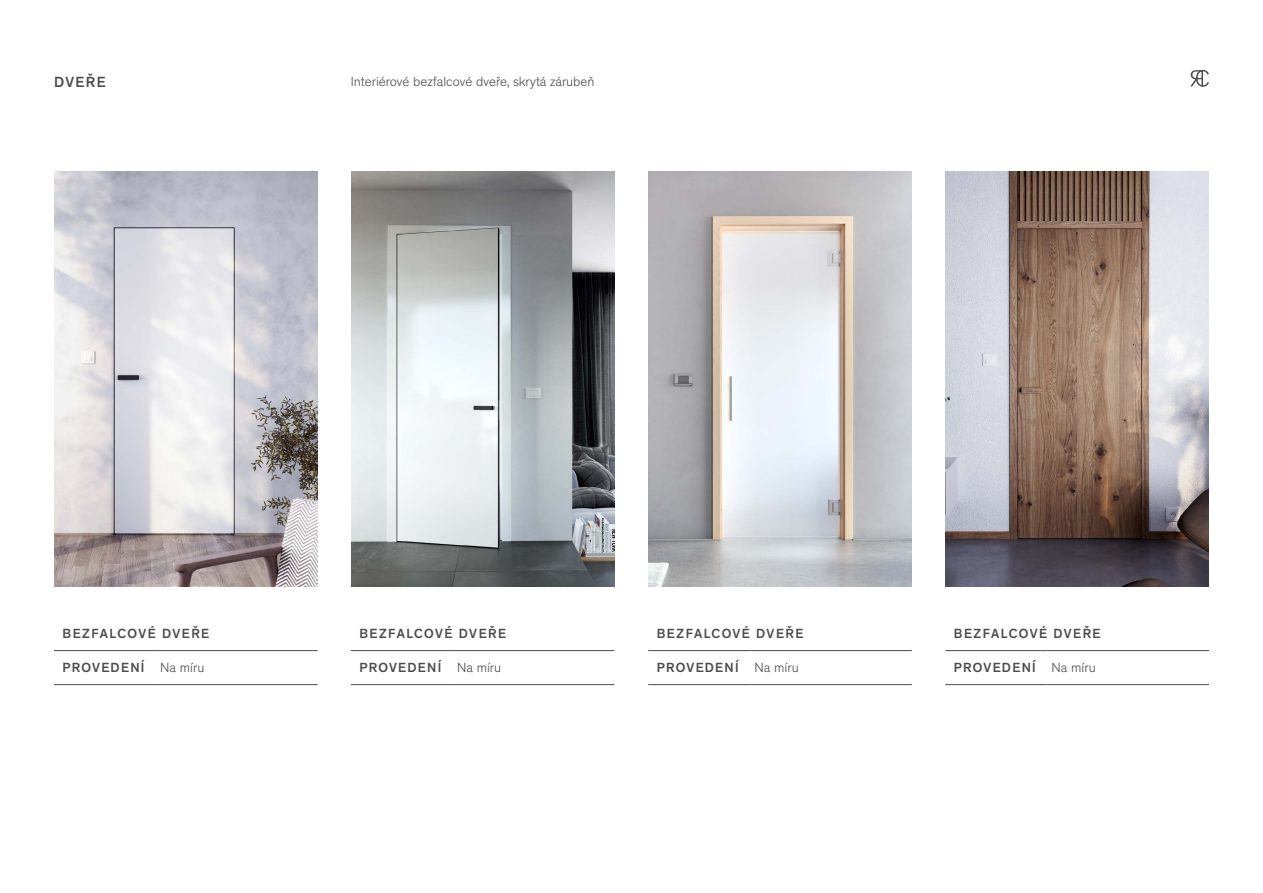
<style>
.page{position:relative;width:1263px;height:893px;background:#fff}
.page>*{position:absolute;margin:0;border:0;box-sizing:border-box;transform-origin:0 0}
.t1{font:500 15px "Theinhardt";letter-spacing:.1em;color:#4c4c4c}
.t2{font:500 13.5px "Theinhardt";letter-spacing:.1em;color:#4c4c4c}
.t3{font:300 13.5px "Theinhardt";color:#4c4c4c}
.s1{font-weight:300}
</style>
<div class="page">
<hr style="left:54px;top:650px;width:102px;height:1px;background:#4c4c4c">
<hr style="left:156px;top:650px;width:162px;height:1px;background:#4c4c4c">
<hr style="left:54px;top:684px;width:102px;height:1px;background:#4c4c4c">
<hr style="left:156px;top:684px;width:162px;height:1px;background:#4c4c4c">
<hr style="left:351px;top:650px;width:102px;height:1px;background:#4c4c4c">
<hr style="left:453px;top:650px;width:161px;height:1px;background:#4c4c4c">
<hr style="left:351px;top:684px;width:102px;height:1px;background:#4c4c4c">
<hr style="left:453px;top:684px;width:161px;height:1px;background:#4c4c4c">
<hr style="left:648px;top:650px;width:102px;height:1px;background:#4c4c4c">
<hr style="left:750px;top:650px;width:162px;height:1px;background:#4c4c4c">
<hr style="left:648px;top:684px;width:102px;height:1px;background:#4c4c4c">
<hr style="left:750px;top:684px;width:162px;height:1px;background:#4c4c4c">
<hr style="left:945px;top:650px;width:102px;height:1px;background:#4c4c4c">
<hr style="left:1047px;top:650px;width:162px;height:1px;background:#4c4c4c">
<hr style="left:945px;top:684px;width:102px;height:1px;background:#4c4c4c">
<hr style="left:1047px;top:684px;width:162px;height:1px;background:#4c4c4c">
<img style="left:54px;top:171px;width:264px;height:416px">
<img style="left:351px;top:171px;width:264px;height:416px">
<img style="left:648px;top:171px;width:264px;height:416px">
<img style="left:945px;top:171px;width:264px;height:416px">
<svg style="left:1190px;top:70px;width:19px;height:17px"></svg>
<p class="t1" style="left:54px;top:73px;width:53px">DVEŘE</p>
<p class="t3" style="left:351px;top:73px;width:245px">Interiérové bezfalcové dveře, skrytá zárubeň</p>
<p class="t2" style="left:63px;top:625px;width:148px">BEZFALCOVÉ DVEŘE</p>
<p class="t2" style="left:63px;top:660px;width:143px">PROVEDENÍ <span class="s1">Na míru</span></p>
<p class="t2" style="left:359px;top:625px;width:148px">BEZFALCOVÉ DVEŘE</p>
<p class="t2" style="left:359px;top:660px;width:143px">PROVEDENÍ <span class="s1">Na míru</span></p>
<p class="t2" style="left:657px;top:625px;width:148px">BEZFALCOVÉ DVEŘE</p>
<p class="t2" style="left:657px;top:660px;width:143px">PROVEDENÍ <span class="s1">Na míru</span></p>
<p class="t2" style="left:954px;top:625px;width:148px">BEZFALCOVÉ DVEŘE</p>
<p class="t2" style="left:954px;top:660px;width:143px">PROVEDENÍ <span class="s1">Na míru</span></p>
</div>
